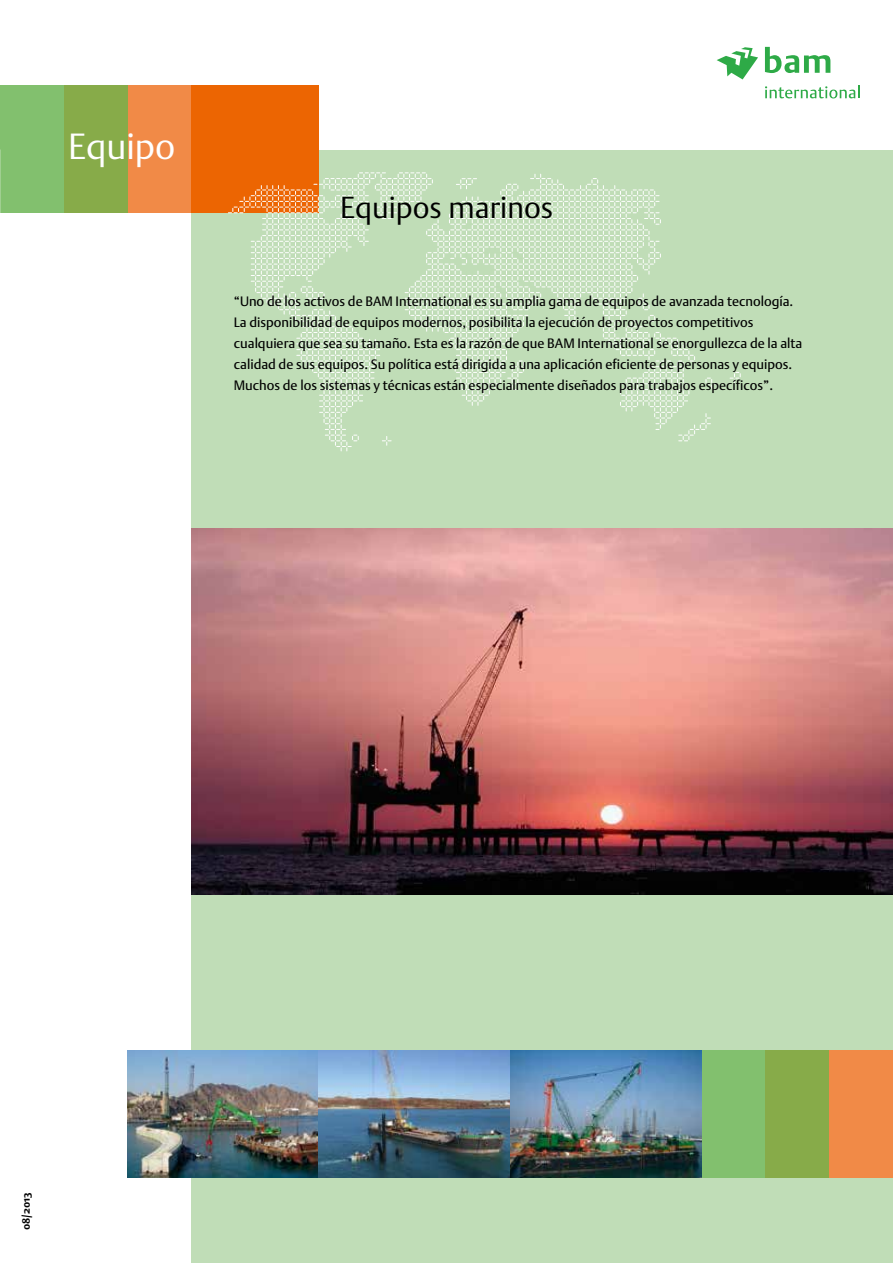
<style>
.page{position:relative;width:893px;height:1263px;background:#fff}
.page>*{position:absolute;margin:0;border:0;box-sizing:border-box;transform-origin:0 0}
.t1{font:300 36px "DTL Argo ST";color:#fff}
.t2{font:300 30px "DTL Argo ST";color:#000}
.t3{font:13.5px/21px "DTL Argo ST";color:#000}
.t4{font:700 10.5px "DTL Argo ST";color:#000}
</style>
<div class="page">
<div style="left:191px;top:151px;width:702px;height:1112px;background:#c0ddb7"></div>
<svg style="left:765px;top:85px;width:95px;height:13px"></svg>
<svg style="left:765px;top:47px;width:65px;height:26px"></svg>
<svg style="left:717px;top:47px;width:41px;height:32px"></svg>
<img style="left:191px;top:528px;width:702px;height:366px">
<div style="left:128px;top:85px;width:63px;height:128px;background:#f18a47"></div>
<div style="left:191px;top:85px;width:128px;height:128px;background:#ec6502"></div>
<div style="left:0;top:85px;width:64px;height:128px;background:#82c06e"></div>
<div style="left:64px;top:85px;width:64px;height:128px;background:#87ab49"></div>
<div style="left:829px;top:1050px;width:64px;height:128px;background:#f18a47"></div>
<div style="left:702px;top:1050px;width:63px;height:128px;background:#82c06e"></div>
<div style="left:765px;top:1050px;width:64px;height:128px;background:#87ab49"></div>
<svg style="left:730px;top:372px;width:11px;height:11px"></svg>
<svg style="left:228px;top:172px;width:490px;height:279px"></svg>
<img style="left:0;top:150px;width:1px;height:429px">
<img style="left:128px;top:1050px;width:191px;height:128px">
<img style="left:319px;top:1050px;width:191px;height:128px">
<img style="left:510px;top:1050px;width:192px;height:128px">
<h1 class="t1" style="left:68px;top:125px;width:109px">Equipo</h1>
<h2 class="t2" style="left:340px;top:190px;width:215px">Equipos marinos</h2>
<p class="t3" style="left:234px;top:291px;width:570px">“Uno de los activos de BAM International es su amplia gama de equipos de avanzada tecnología.<br>La disponibilidad de equipos modernos, posibilita la ejecución de proyectos competitivos cualquiera que sea su tamaño. Esta es la razón de que BAM International se enorgullezca de la alta calidad de sus equipos. Su política está dirigida a una aplicación eficiente de personas y equipos.<br>Muchos de los sistemas y técnicas están especialmente diseñados para trabajos específicos”.</p>
<p class="t4" style="left:20px;top:1230px;width:39px;rotate:-90deg">08/2013</p>
</div>
